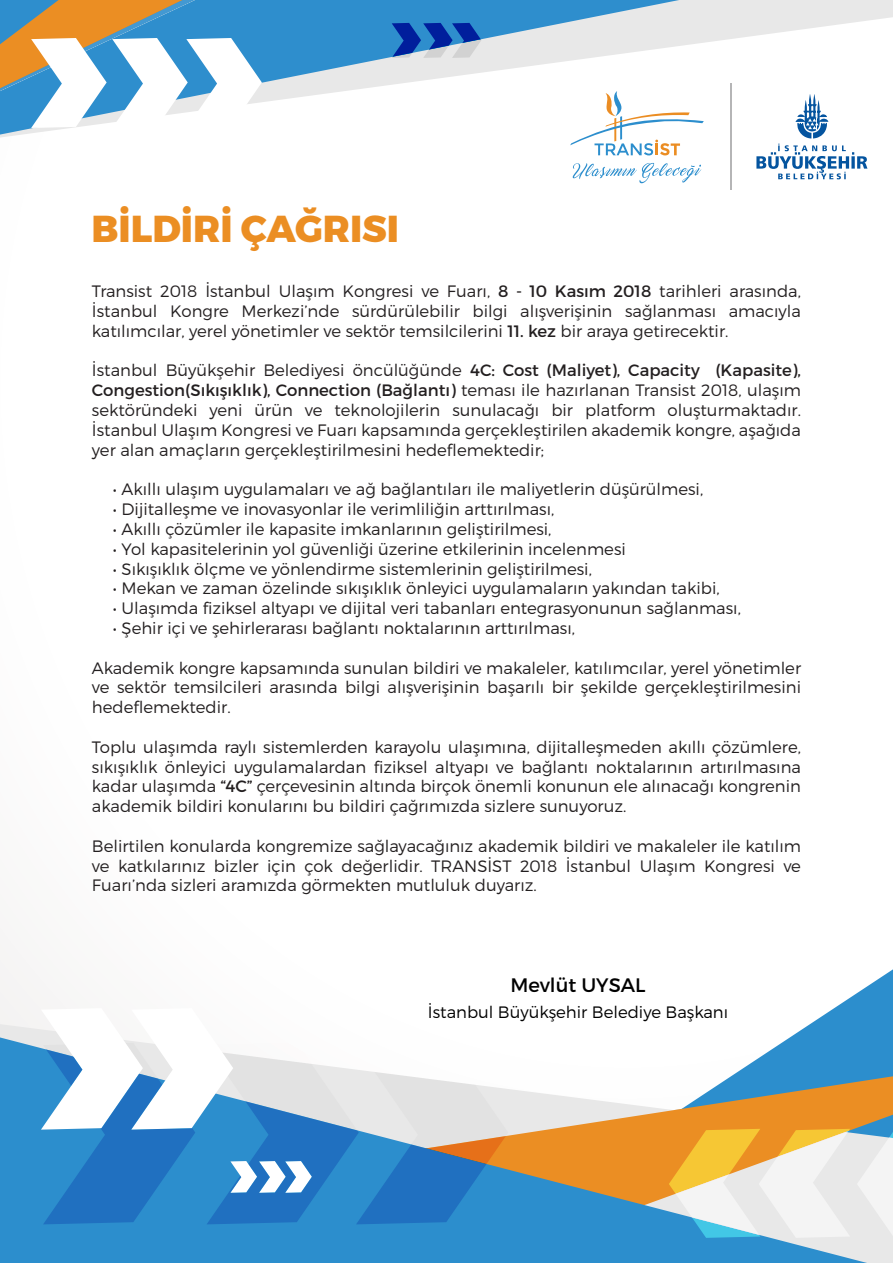
<style>
.page{position:relative;width:893px;height:1263px;background:#fff}
.page>*{position:absolute;margin:0;border:0;box-sizing:border-box;transform-origin:0 0}
.t1{font:800 37.5px "Montserrat";color:#eb8e23}
.t2{font:19.5px "Montserrat";color:#000}
.t3{font:300 16.5px/19.8px "Montserrat";color:#231f20;text-align:justify}
.t4{font:300 16.5px "Montserrat";color:#000}
.s1{font-weight:400}
</style>
<div class="page">
<svg style="left:810px;top:969px;width:83px;height:55px"></svg>
<svg style="left:0;top:1024px;width:893px;height:52px"></svg>
<svg style="left:0;top:1037px;width:867px;height:226px;fill:#2c8ecd"></svg>
<svg style="left:0;top:0;width:893px;height:138px"></svg>
<svg style="left:0;top:0;width:679px;height:135px"></svg>
<svg style="left:0;top:0;width:323px;height:128px"></svg>
<svg style="left:41px;top:1008px;width:467px;height:216px"></svg>
<svg style="left:392px;top:23px;width:89px;height:35px;background:#4a75bc"></svg>
<svg style="left:669px;top:1129px;width:181px;height:109px"></svg>
<svg style="left:857px;top:1129px;width:36px;height:109px"></svg>
<svg style="left:570px;top:91px;width:134px;height:64px"></svg>
<svg style="left:756px;top:144px;width:111px;height:35px"></svg>
<svg style="left:795px;top:94px;width:33px;height:44px"></svg>
<svg style="left:573px;top:163px;width:128px;height:20px"></svg>
<hr style="left:730px;top:83px;width:1px;height:107px;background:#b5b5b6">
<h1 class="t1" style="left:92px;top:206px;width:309px">BİLDİRİ ÇAĞRISI</h1>
<p class="t3" style="left:92px;top:281px;width:711px">Transist 2018 İstanbul Ulaşım Kongresi ve Fuarı, <span class="s1">8 - 10 Kasım 2018</span> tarihleri arasında, İstanbul Kongre Merkezi’nde sürdürülebilir bilgi alışverişinin sağlanması amacıyla katılımcılar, yerel yönetimler ve sektör temsilcilerini <span class="s1">11. kez</span> bir araya getirecektir.</p>
<p class="t3" style="left:92px;top:360px;width:710px">İstanbul Büyükşehir Belediyesi öncülüğünde <span class="s1">4C: Cost (Maliyet), Capacity (Kapasite), Congestion(Sıkışıklık), Connection (Bağlantı)</span> teması ile hazırlanan Transist 2018, ulaşım sektöründeki yeni ürün ve teknolojilerin sunulacağı bir platform oluşturmaktadır.<br>İstanbul Ulaşım Kongresi ve Fuarı kapsamında gerçekleştirilen akademik kongre, aşağıda yer alan amaçların gerçekleştirilmesini hedeflemektedir;</p>
<p class="t3" style="left:113px;top:479px;width:592px">• Akıllı ulaşım uygulamaları ve ağ bağlantıları ile maliyetlerin düşürülmesi,</p>
<p class="t3" style="left:113px;top:499px;width:443px">• Dijitalleşme ve inovasyonlar ile verimliliğin arttırılması,</p>
<p class="t3" style="left:113px;top:519px;width:440px">• Akıllı çözümler ile kapasite imkanlarının geliştirilmesi,</p>
<p class="t3" style="left:113px;top:539px;width:514px">• Yol kapasitelerinin yol güvenliği üzerine etkilerinin incelenmesi</p>
<p class="t3" style="left:113px;top:558px;width:480px">• Sıkışıklık ölçme ve yönlendirme sistemlerinin geliştirilmesi,</p>
<p class="t3" style="left:113px;top:578px;width:608px">• Mekan ve zaman özelinde sıkışıklık önleyici uygulamaların yakından takibi,</p>
<p class="t3" style="left:113px;top:598px;width:629px">• Ulaşımda fiziksel altyapı ve dijital veri tabanları entegrasyonunun sağlanması,</p>
<p class="t3" style="left:113px;top:618px;width:464px">• Şehir içi ve şehirlerarası bağlantı noktalarının arttırılması,</p>
<p class="t3" style="left:92px;top:657px;width:711px">Akademik kongre kapsamında sunulan bildiri ve makaleler, katılımcılar, yerel yönetimler ve sektör temsilcileri arasında bilgi alışverişinin başarılı bir şekilde gerçekleştirilmesini hedeflemektedir.</p>
<p class="t3" style="left:92px;top:737px;width:711px">Toplu ulaşımda raylı sistemlerden karayolu ulaşımına, dijitalleşmeden akıllı çözümlere, sıkışıklık önleyici uygulamalardan fiziksel altyapı ve bağlantı noktalarının artırılmasına kadar ulaşımda <span class="s1">“4C”</span> çerçevesinin altında birçok önemli konunun ele alınacağı kongrenin akademik bildiri konularını bu bildiri çağrımızda sizlere sunuyoruz.</p>
<p class="t3" style="left:92px;top:836px;width:711px">Belirtilen konularda kongremize sağlayacağınız akademik bildiri ve makaleler ile katılım ve katkılarınız bizler için çok değerlidir. TRANSİST 2018 İstanbul Ulaşım Kongresi ve Fuarı’nda sizleri aramızda görmekten mutluluk duyarız.</p>
<p class="t2" style="left:511px;top:973px;width:136px">Mevlüt UYSAL</p>
<p class="t4" style="left:428px;top:1002px;width:302px">İstanbul Büyükşehir Belediye Başkanı</p>
</div>
